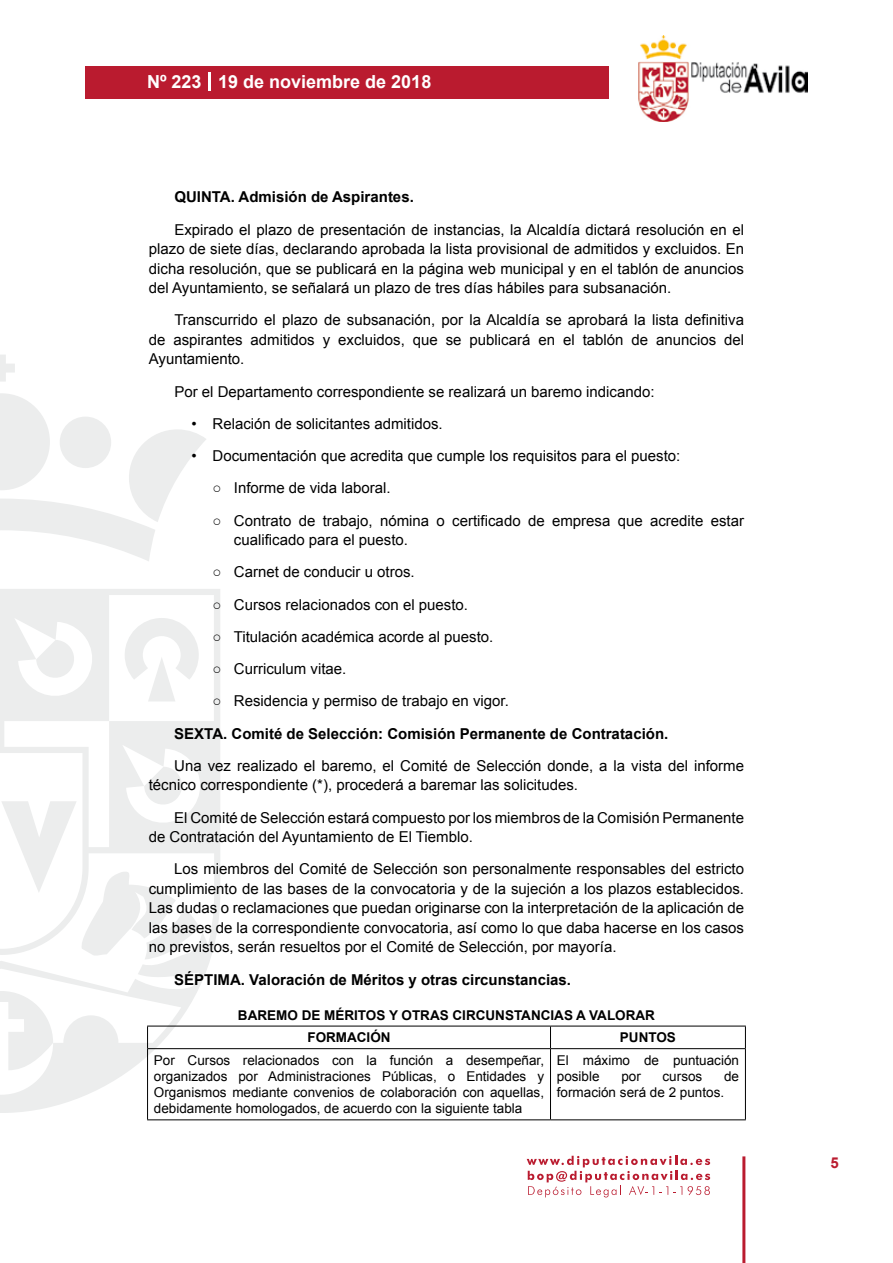
<style>
.page{position:relative;width:893px;height:1263px;background:#fff}
.page>*{position:absolute;margin:0;border:0;box-sizing:border-box;transform-origin:0 0}
.t1{font:700 18px "Arial";color:#fff}
.t2{font:15px/19.5px "Arial";color:#000;text-align:justify}
.t3{font:700 15px "Arial";color:#000}
.t4{font:700 15px "Arial";color:#ba1b2f}
.t5{font:13.5px/16.2px "Arial";color:#000}
.t6{font:700 13.5px/22.6px "Arial";color:#000}
</style>
<div class="page">
<svg style="left:527px;top:1156px;width:183px;height:41px"></svg>
<div style="left:85px;top:66px;width:523px;height:33px;background:#ba1b2f"></div>
<img style="left:638px;top:36px;width:170px;height:86px">
<hr style="left:742px;top:1156px;width:3px;height:107px;background:#ba1b2f">
<svg style="left:208px;top:72px;width:2px;height:18px"></svg>
<svg style="left:0;top:355px;width:15px;height:27px"></svg>
<svg style="left:0;top:393px;width:206px;height:168px"></svg>
<svg style="left:0;top:589px;width:220px;height:524px"></svg>
<svg style="left:36px;top:640px;width:40px;height:40px"></svg>
<svg style="left:125px;top:618px;width:74px;height:83px"></svg>
<svg style="left:0;top:991px;width:53px;height:79px"></svg>
<svg style="left:1px;top:767px;width:198px;height:192px"></svg>
<svg style="left:147px;top:1027px;width:1px;height:21px"></svg>
<svg style="left:550px;top:1027px;width:1px;height:21px"></svg>
<svg style="left:745px;top:1027px;width:1px;height:21px"></svg>
<hr style="left:147px;top:1048px;width:403px;height:1px;background:#000">
<hr style="left:147px;top:1049px;width:1px;height:70px;background:#000">
<hr style="left:550px;top:1048px;width:196px;height:1px;background:#000">
<hr style="left:550px;top:1049px;width:1px;height:70px;background:#000">
<hr style="left:745px;top:1049px;width:1px;height:70px;background:#000">
<hr style="left:147px;top:1119px;width:403px;height:1px;background:#000">
<hr style="left:550px;top:1119px;width:196px;height:1px;background:#000">
<hr style="left:147px;top:1026px;width:403px;height:1px;background:#000">
<hr style="left:550px;top:1026px;width:196px;height:1px;background:#000">
<p class="t1" style="left:147px;top:69px;width:286px">Nº 223 19 de noviembre de 2018</p>
<p class="t3" style="left:174px;top:187px;width:241px">QUINTA. Admisión de Aspirantes.</p>
<p class="t2" style="left:149px;top:220px;width:597px;text-indent:26px">Expirado el plazo de presentación de instancias, la Alcaldía dictará resolución en el plazo de siete días, declarando aprobada la lista provisional de admitidos y excluidos. En dicha resolución, que se publicará en la página web municipal y en el tablón de anuncios del Ayuntamiento, se señalará un plazo de tres días hábiles para subsanación.</p>
<p class="t2" style="left:149px;top:310px;width:597px;text-indent:26px">Transcurrido el plazo de subsanación, por la Alcaldía se aprobará la lista definitiva de aspirantes admitidos y excluidos, que se publicará en el tablón de anuncios del Ayuntamiento.</p>
<p class="t2" style="left:174px;top:382px;width:482px">Por el Departamento correspondiente se realizará un baremo indicando:</p>
<p class="t2" style="left:191px;top:414px;width:253px">• Relación de solicitantes admitidos.</p>
<p class="t2" style="left:191px;top:446px;width:491px">• Documentación que acredita que cumple los requisitos para el puesto:</p>
<p class="t2" style="left:213px;top:478px;width:179px">○ Informe de vida laboral.</p>
<p class="t2" style="left:234px;top:511px;width:512px;text-indent:-21px">○ Contrato de trabajo, nómina o certificado de empresa que acredite estar cualificado para el puesto.</p>
<p class="t2" style="left:213px;top:562px;width:204px">○ Carnet de conducir u otros.</p>
<p class="t2" style="left:213px;top:595px;width:257px">○ Cursos relacionados con el puesto.</p>
<p class="t2" style="left:213px;top:627px;width:282px">○ Titulación académica acorde al puesto.</p>
<p class="t2" style="left:213px;top:659px;width:135px">○ Curriculum vitae.</p>
<p class="t2" style="left:213px;top:691px;width:298px">○ Residencia y permiso de trabajo en vigor.</p>
<p class="t3" style="left:174px;top:723px;width:496px">SEXTA. Comité de Selección: Comisión Permanente de Contratación.</p>
<p class="t2" style="left:149px;top:756px;width:597px;text-indent:26px">Una vez realizado el baremo, el Comité de Selección donde, a la vista del informe técnico correspondiente (*), procederá a baremar las solicitudes.</p>
<p class="t2" style="left:149px;top:808px;width:597px;text-indent:26px">El Comité de Selección estará compuesto por los miembros de la Comisión Permanente de Contratación del Ayuntamiento de El Tiemblo.</p>
<p class="t2" style="left:149px;top:859px;width:597px;text-indent:26px">Los miembros del Comité de Selección son personalmente responsables del estricto cumplimiento de las bases de la convocatoria y de la sujeción a los plazos establecidos.<br>Las dudas o reclamaciones que puedan originarse con la interpretación de la aplicación de las bases de la correspondiente convocatoria, así como lo que daba hacerse en los casos no previstos, serán resueltos por el Comité de Selección, por mayoría.</p>
<p class="t3" style="left:174px;top:969px;width:398px">SÉPTIMA. Valoración de Méritos y otras circunstancias.</p>
<p class="t6" style="left:307px;top:1004px;width:349px;text-indent:-69px">BAREMO DE MÉRITOS Y OTRAS CIRCUNSTANCIAS A VALORAR<br>FORMACIÓN</p>
<p class="t6" style="left:620px;top:1026px;width:58px">PUNTOS</p>
<p class="t5" style="left:154px;top:1052px;width:392px;text-align:justify">Por Cursos relacionados con la función a desempeñar, organizados por Administraciones Públicas, o Entidades y Organismos mediante convenios de colaboración con aquellas, debidamente homologados, de acuerdo con la siguiente tabla</p>
<p class="t5" style="left:557px;top:1052px;width:184px">El máximo de puntuación posible</p>
<p class="t5" style="left:557px;top:1068px;width:184px;text-indent:167px">de formación será de 2 puntos.</p>
<p class="t5" style="left:621px;top:1068px;width:21px">por</p>
<p class="t5" style="left:663px;top:1068px;width:41px">cursos</p>
<p class="t4" style="left:831px;top:1153px;width:10px">5</p>
</div>
